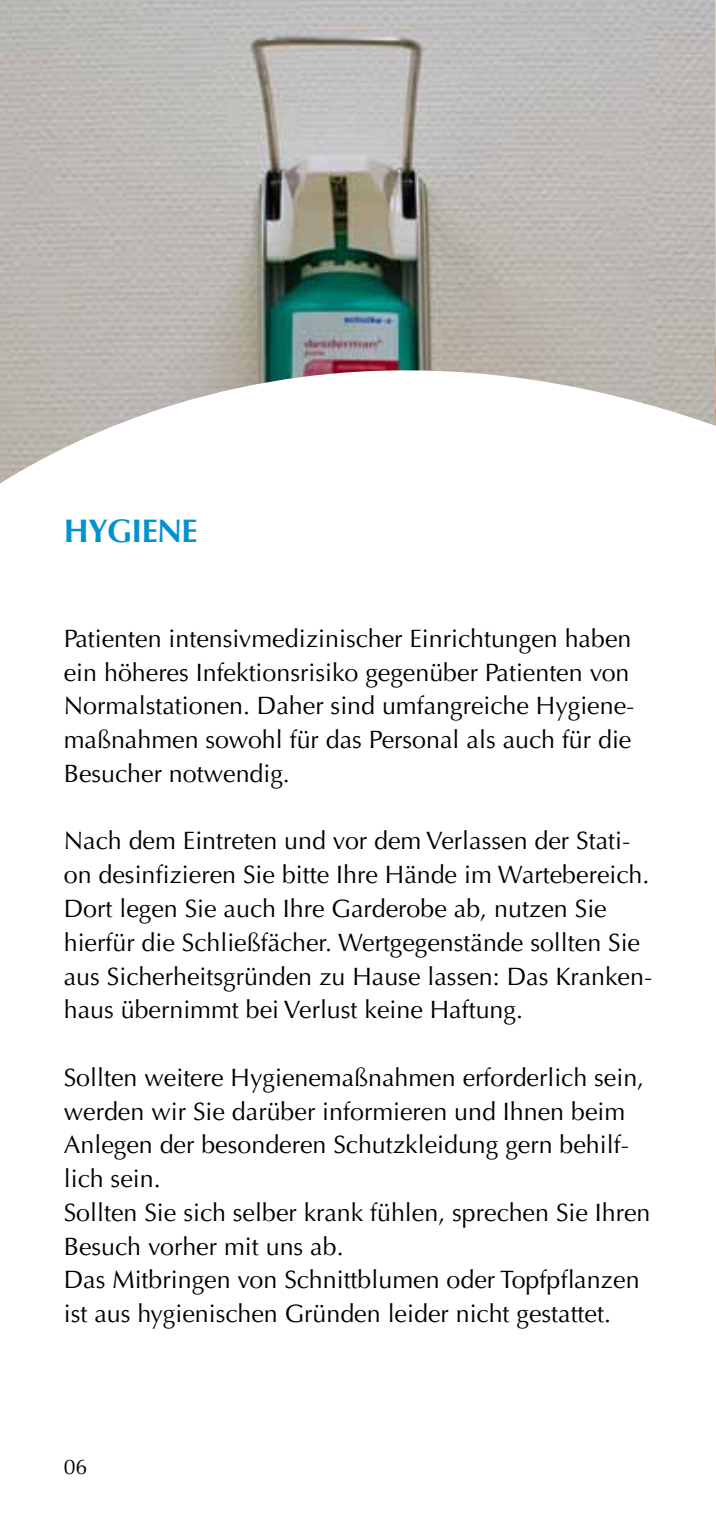
<style>
.page{position:relative;width:716px;height:1531px;background:#fff}
.page>*{position:absolute;margin:0;border:0;box-sizing:border-box;transform-origin:0 0}
.t1{font:700 32.5px "Optima LT";letter-spacing:-.02em;color:#0093d0}
.t2{font:25px/33.8px "Optima LT";color:#000}
.t3{font:21.25px "Optima LT";color:#000}
</style>
<div class="page">
<img style="left:0;top:0;width:715px;height:278px">
<img style="left:715px;top:0;width:1px;height:278px">
<svg style="left:0;top:278px;width:716px;height:206px"></svg>
<h1 class="t1" style="left:64px;top:512px;width:135px">HYGIENE</h1>
<p class="t2" style="left:64px;top:622px;width:572px">Patienten intensivmedizinischer Einrichtungen haben ein höheres Infektionsrisiko gegenüber Patienten von Normalstationen. Daher sind umfangreiche Hygiene&shy;maßnahmen sowohl für das Personal als auch für die Besucher notwendig.</p>
<p class="t2" style="left:64px;top:824px;width:590px">Nach dem Eintreten und vor dem Verlassen der Stati&shy;on desinfizieren Sie bitte Ihre Hände im Wartebereich.<br>Dort legen Sie auch Ihre Garderobe ab, nutzen Sie hierfür die Schließfächer. Wertgegenstände sollten Sie aus Sicherheitsgründen zu Hause lassen: Das Kranken&shy;haus übernimmt bei Verlust keine Haftung.</p>
<p class="t2" style="left:64px;top:1061px;width:588px">Sollten weitere Hygienemaßnahmen erforderlich sein, werden wir Sie darüber informieren und Ihnen beim Anlegen der besonderen Schutzkleidung gern behilf&shy;lich sein.<br>Sollten Sie sich selber krank fühlen, sprechen Sie Ihren Besuch vorher mit uns ab.<br>Das Mitbringen von Schnittblumen oder Topfpflanzen ist aus hygienischen Gründen leider nicht gestattet.</p>
<p class="t3" style="left:64px;top:1454px;width:25px">06</p>
</div>
